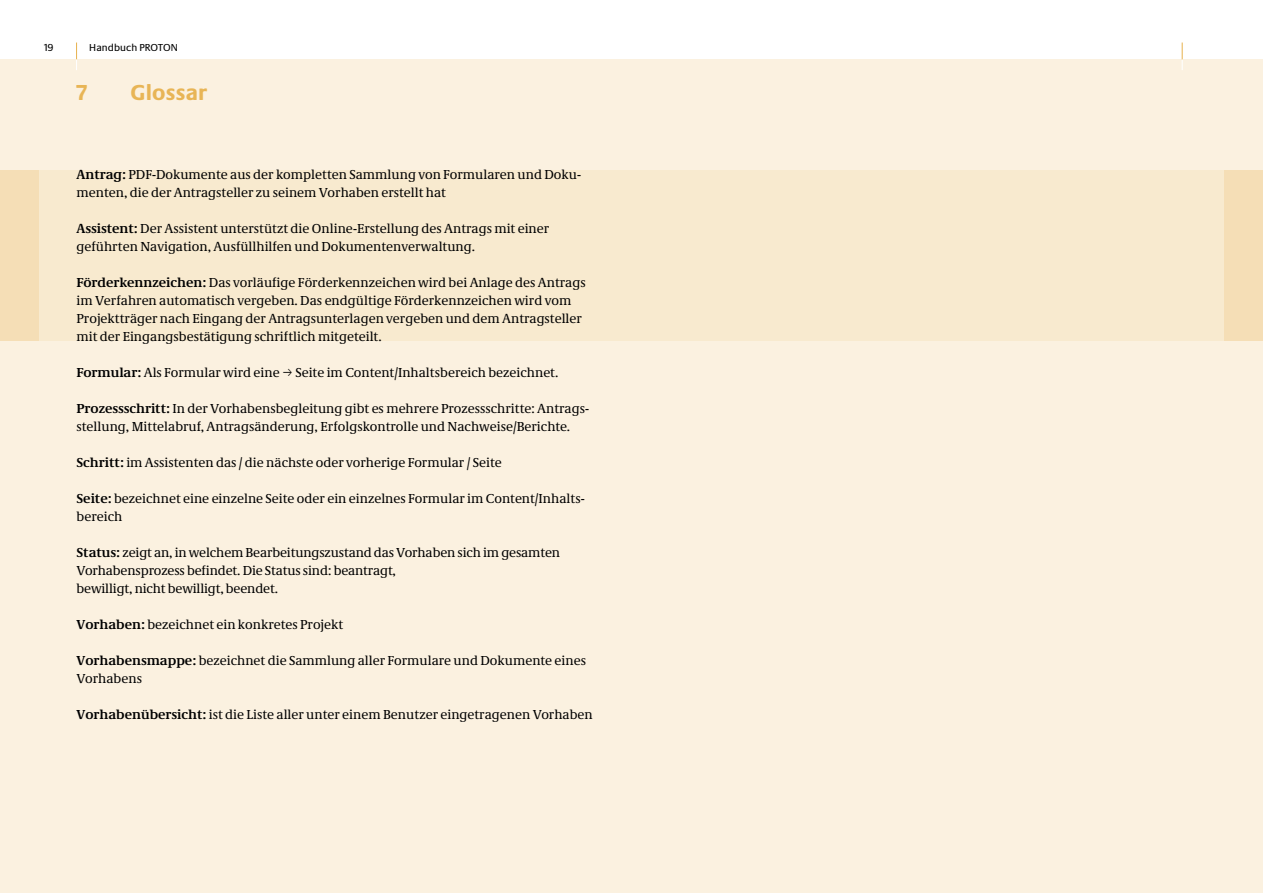
<style>
.page{position:relative;width:1263px;height:893px;background:#fff}
.page>*{position:absolute;margin:0;border:0;box-sizing:border-box;transform-origin:0 0}
.t1{font:700 22.5px "Neue Praxis";letter-spacing:.01em;color:#e8b556}
.t2{font:13.5px/18px "Neue Demos";color:#000}
.t3{font:10.5px "Neue Praxis";letter-spacing:.01em;color:#000}
.s1{font-weight:700}
</style>
<div class="page">
<div style="left:0;top:60px;width:1263px;height:833px;background:#fbf1e0"></div>
<div style="left:0;top:170px;width:1263px;height:170px;background:#f8eacf"></div>
<svg style="left:76px;top:43px;width:1px;height:27px"></svg>
<div style="left:0;top:170px;width:38px;height:170px;background:#f5deb6"></div>
<div style="left:1225px;top:170px;width:38px;height:170px;background:#f5deb6"></div>
<svg style="left:1182px;top:43px;width:1px;height:27px"></svg>
<p class="t3" style="left:44px;top:41px;width:11px">19</p>
<p class="t3" style="left:89px;top:41px;width:90px">Handbuch PROTON</p>
<h1 class="t1" style="left:77px;top:79px;width:12px">7</h1>
<h1 class="t1" style="left:131px;top:79px;width:78px">Glossar</h1>
<p class="t2" style="left:77px;top:165px;width:506px"><span class="s1">Antrag:</span> PDF-Dokumente aus der kompletten Sammlung von Formularen und Doku&shy;menten, die der Antragsteller zu seinem Vorhaben erstellt hat</p>
<p class="t2" style="left:77px;top:219px;width:474px"><span class="s1">Assistent:</span> Der Assistent unterstützt die Online-Erstellung des Antrags mit einer geführten Navigation, Ausfüllhilfen und Dokumentenverwaltung.</p>
<p class="t2" style="left:77px;top:273px;width:511px"><span class="s1">Förderkennzeichen:</span> Das vorläufige Förderkennzeichen wird bei Anlage des Antrags im Verfahren automatisch vergeben. Das endgültige Förderkennzeichen wird vom Projektträger nach Eingang der Antragsunterlagen vergeben und dem Antragsteller mit der Eingangsbestätigung schriftlich mitgeteilt.</p>
<p class="t2" style="left:77px;top:363px;width:483px"><span class="s1">Formular:</span> Als Formular wird eine Seite im Content/Inhaltsbereich bezeichnet.</p>
<p class="t2" style="left:77px;top:399px;width:514px"><span class="s1">Prozessschritt:</span> In der Vorhabensbegleitung gibt es mehrere Prozessschritte: Antrags&shy;stellung, Mittelabruf, Antragsänderung, Erfolgskontrolle und Nachweise/Berichte.</p>
<p class="t2" style="left:77px;top:453px;width:427px"><span class="s1">Schritt:</span> im Assistenten das / die nächste oder vorherige Formular / Seite</p>
<p class="t2" style="left:77px;top:489px;width:510px"><span class="s1">Seite:</span> bezeichnet eine einzelne Seite oder ein einzelnes Formular im Content/Inhalts&shy;bereich</p>
<p class="t2" style="left:77px;top:543px;width:485px"><span class="s1">Status:</span> zeigt an, in welchem Bearbeitungszustand das Vorhaben sich im gesamten<br>Vorhabensprozess befindet. Die Status sind: beantragt,<br>bewilligt, nicht bewilligt, beendet.</p>
<p class="t2" style="left:77px;top:615px;width:268px"><span class="s1">Vorhaben:</span> bezeichnet ein konkretes Projekt</p>
<p class="t2" style="left:77px;top:651px;width:511px"><span class="s1">Vorhabensmappe:</span> bezeichnet die Sammlung aller Formulare und Dokumente eines<br>Vorhabens</p>
<p class="t2" style="left:77px;top:705px;width:518px"><span class="s1">Vorhabenübersicht:</span> ist die Liste aller unter einem Benutzer eingetragenen Vorhaben</p>
</div>
